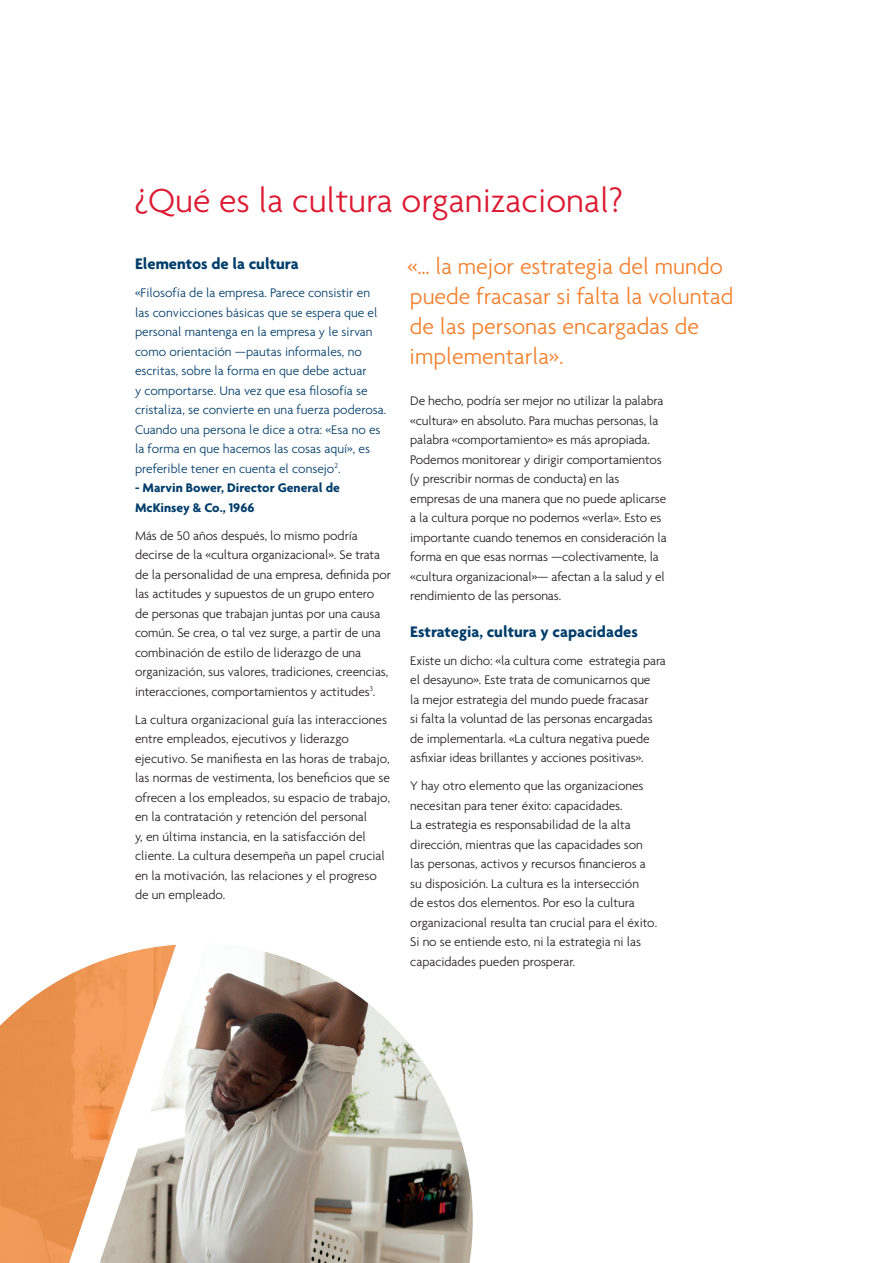
<style>
.page{position:relative;width:893px;height:1263px;background:#fff}
.page>*{position:absolute;margin:0;border:0;box-sizing:border-box;transform-origin:0 0}
.Header_2_-_16pt{font:300 36px "Agenda";color:#dc1a32}
.Pull_quote_orange{font:300 24px/30px "Agenda";color:#f47f2a}
.sub_head_2{font:700 16.5px "Agenda";color:#003d6a}
.body_space{font:300 13.5px/19.5px "Agenda";letter-spacing:-.005em;color:#231f20}
.body_space-2{font:300 13.5px/19.5px "Agenda";color:#003d6a}
.body_space-3{font:700 13.5px/19.5px "Agenda";color:#003d6a}
</style>
<div class="page">
<img style="left:174px;top:944px;width:299px;height:319px">
<svg style="left:0;top:945px;width:176px;height:318px"></svg>
<p class="Header_2_-_16pt" style="left:134px;top:179px;width:490px">¿Qué es la cultura organizacional?</p>
<p class="sub_head_2" style="left:135px;top:254px;width:165px">Elementos de la cultura</p>
<p class="body_space-2" style="left:135px;top:283px;width:253px">«Filosofía de la empresa. Parece consistir en las convicciones básicas que se espera que el personal mantenga en la empresa y le sirvan como orientación —pautas informales, no escritas, sobre la forma en que debe actuar<br>y comportarse. Una vez que esa filosofía se cristaliza, se convierte en una fuerza poderosa.<br>Cuando una persona le dice a otra: «Esa no es la forma en que hacemos las cosas aquí», es preferible tener en cuenta el consejo<sup>2</sup>.</p>
<p class="body_space-3" style="left:135px;top:478px;width:206px">- Marvin Bower, Director General de<br>McKinsey &amp; Co., 1966</p>
<p class="body_space" style="left:135px;top:525px;width:258px">Más de 50 años después, lo mismo podría decirse de la «cultura organizacional». Se trata de la personalidad de una empresa, definida por las actitudes y supuestos de un grupo entero<br>de personas que trabajan juntas por una causa común. Se crea, o tal vez surge, a partir de una combinación de estilo de liderazgo de una organización, sus valores, tradiciones, creencias, interacciones, comportamientos y actitudes<sup>3</sup>.</p>
<p class="body_space" style="left:135px;top:709px;width:257px">La cultura organizacional guía las interacciones entre empleados, ejecutivos y liderazgo ejecutivo. Se manifiesta en las horas de trabajo, las normas de vestimenta, los beneficios que se ofrecen a los empleados, su espacio de trabajo, en la contratación y retención del personal<br>y, en última instancia, en la satisfacción del cliente. La cultura desempeña un papel crucial en la motivación, las relaciones y el progreso de un empleado.</p>
<p class="Pull_quote_orange" style="left:407px;top:250px;width:328px">«… la mejor estrategia del mundo puede fracasar si falta la voluntad de las personas encargadas de implementarla».</p>
<p class="body_space" style="left:410px;top:391px;width:258px">De hecho, podría ser mejor no utilizar la palabra «cultura» en absoluto. Para muchas personas, la palabra «comportamiento» es más apropiada.<br>Podemos monitorear y dirigir comportamientos (y prescribir normas de conducta) en las empresas de una manera que no puede aplicarse a la cultura porque no podemos «verla». Esto es importante cuando tenemos en consideración la forma en que esas normas —colectivamente, la «cultura organizacional»— afectan a la salud y el rendimiento de las personas.</p>
<p class="sub_head_2" style="left:410px;top:621px;width:229px">Estrategia, cultura y capacidades</p>
<p class="body_space" style="left:410px;top:650px;width:257px">Existe un dicho: «la cultura come estrategia para el desayuno». Este trata de comunicarnos que<br>la mejor estrategia del mundo puede fracasar<br>si falta la voluntad de las personas encargadas de implementarla. «La cultura negativa puede asfixiar ideas brillantes y acciones positivas».</p>
<p class="body_space" style="left:410px;top:776px;width:248px">Y hay otro elemento que las organizaciones necesitan para tener éxito: capacidades.<br>La estrategia es responsabilidad de la alta dirección, mientras que las capacidades son las personas, activos y recursos financieros a su disposición. La cultura es la intersección<br>de estos dos elementos. Por eso la cultura organizacional resulta tan crucial para el éxito.<br>Si no se entiende esto, ni la estrategia ni las capacidades pueden prosperar.</p>
</div>
